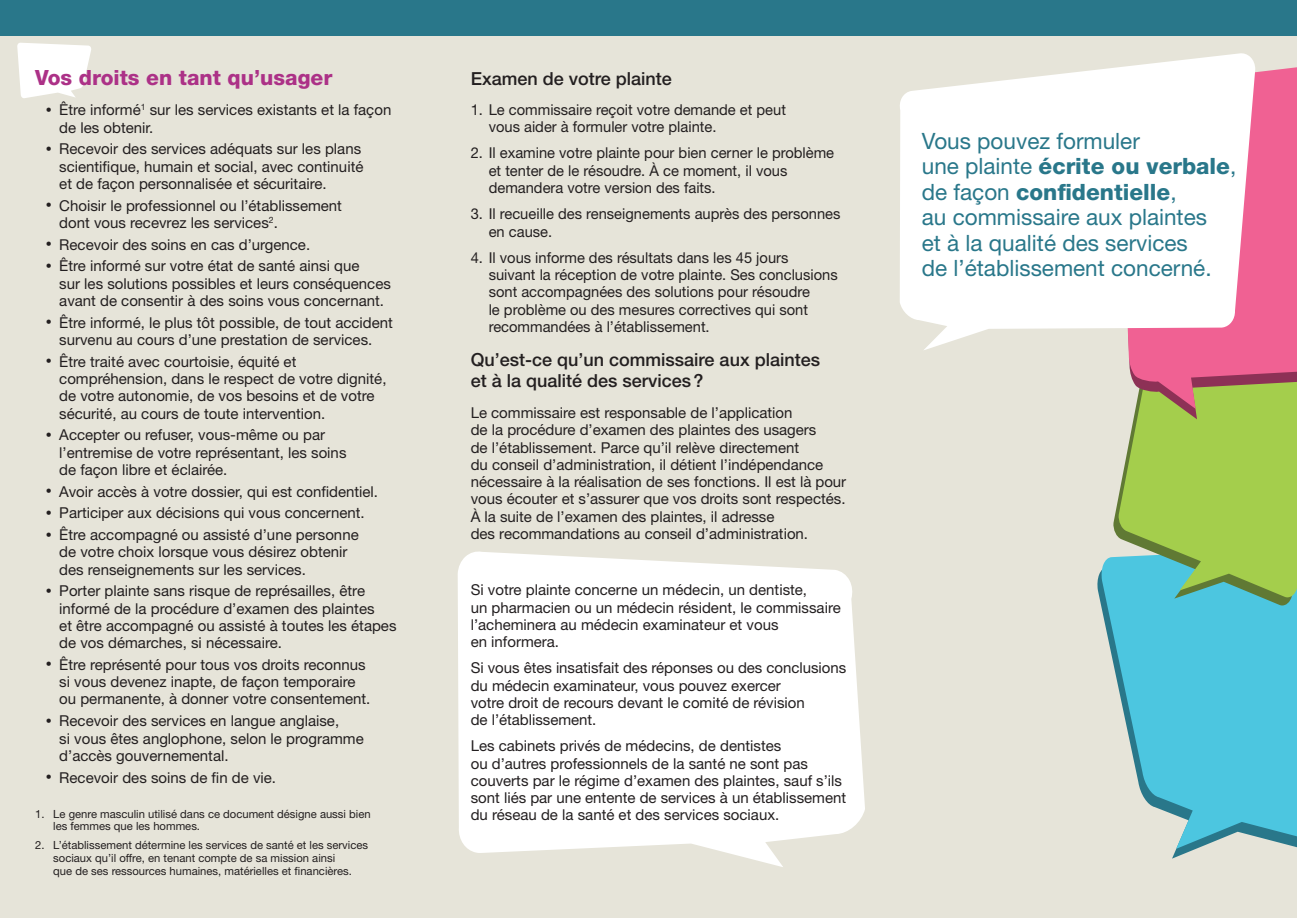
<style>
.page{position:relative;width:1297px;height:918px;background:#fff}
.page>*{position:absolute;margin:0;border:0;box-sizing:border-box;transform-origin:0 0}
.t1{font:22.5px/25.5px "Helvetica Neue LT Std";color:#29778a}
.t2{font:800 21px "Helvetica Neue LT Std";color:#ac3187}
.t3{font:500 18px/21px "Helvetica Neue LT Std";color:#231f20}
.t4{font:15px/17.2px "Helvetica Neue LT Std";color:#231f20}
.t5{font:11.25px/12.8px "Helvetica Neue LT Std";color:#231f20}
.s1{font-size:12px}
.s2{font-weight:800}
</style>
<div class="page">
<div style="left:0;top:0;width:1296px;height:917px;background:#e6e4d9"></div>
<div style="left:0;top:0;width:1296px;height:35px;background:#29778a"></div>
<svg style="left:17px;top:43px;width:74px;height:55px"></svg>
<svg style="left:1100px;top:557px;width:196px;height:298px;fill:#4cc6e0"></svg>
<svg style="left:1112px;top:505px;width:184px;height:101px;background:#5cc0cd"></svg>
<svg style="left:1117px;top:419px;width:179px;height:178px;background:#98c85f"></svg>
<svg style="left:1133px;top:409px;width:163px;height:10px;background:#a2c54d"></svg>
<svg style="left:1128px;top:63px;width:168px;height:346px;background:#dd7086"></svg>
<svg style="left:457px;top:551px;width:407px;height:316px;background:#fcfbfa"></svg>
<svg style="left:900px;top:53px;width:354px;height:297px;background:#fbf4f5"></svg>
<h2 class="t2" style="left:35px;top:64px;width:298px">Vos droits en tant qu’usager</h2>
<p class="t4" style="left:59px;top:101px;width:333px;text-indent:-14px"><span class="s1">•</span> Être informé<sup>1</sup> sur les services existants et la façon de les obtenir.</p>
<p class="t4" style="left:59px;top:140px;width:305px;text-indent:-14px"><span class="s1">•</span> Recevoir des services adéquats sur les plans scientifique, humain et social, avec continuité et de façon personnalisée et sécuritaire.</p>
<p class="t4" style="left:59px;top:196px;width:284px;text-indent:-14px"><span class="s1">•</span> Choisir le professionnel ou l’établissement dont vous recevrez les services<sup>2</sup>.</p>
<p class="t4" style="left:46px;top:235px;width:266px"><span class="s1">•</span> Recevoir des soins en cas d’urgence.</p>
<p class="t4" style="left:59px;top:257px;width:333px;text-indent:-14px"><span class="s1">•</span> Être informé sur votre état de santé ainsi que<br>sur les solutions possibles et leurs conséquences avant de consentir à des soins vous concernant.</p>
<p class="t4" style="left:46px;top:313px;width:348px;text-align:center"><span class="s1">•</span> Être informé, le plus tôt possible, de tout accident survenu au cours d’une prestation de services.</p>
<p class="t4" style="left:59px;top:352px;width:329px;text-indent:-14px"><span class="s1">•</span> Être traité avec courtoisie, équité et compréhension, dans le respect de votre dignité, de votre autonomie, de vos besoins et de votre sécurité, au cours de toute intervention.</p>
<p class="t4" style="left:59px;top:426px;width:289px;text-indent:-14px"><span class="s1">•</span> Accepter ou refuser, vous-même ou par l’entremise de votre représentant, les soins de façon libre et éclairée.</p>
<p class="t4" style="left:46px;top:482px;width:334px"><span class="s1">•</span> Avoir accès à votre dossier, qui est confidentiel.</p>
<p class="t4" style="left:46px;top:504px;width:320px"><span class="s1">•</span> Participer aux décisions qui vous concernent.</p>
<p class="t4" style="left:59px;top:526px;width:301px;text-indent:-14px"><span class="s1">•</span> Être accompagné ou assisté d’une personne de votre choix lorsque vous désirez obtenir des renseignements sur les services.</p>
<p class="t4" style="left:59px;top:582px;width:339px;text-indent:-14px"><span class="s1">•</span> Porter plainte sans risque de représailles, être informé de la procédure d’examen des plaintes<br>et être accompagné ou assisté à toutes les étapes de vos démarches, si nécessaire.</p>
<p class="t4" style="left:59px;top:655px;width:312px;text-indent:-14px"><span class="s1">•</span> Être représenté pour tous vos droits reconnus si vous devenez inapte, de façon temporaire ou permanente, à donner votre consentement.</p>
<p class="t4" style="left:59px;top:712px;width:306px;text-indent:-14px"><span class="s1">•</span> Recevoir des services en langue anglaise,<br>si vous êtes anglophone, selon le programme d’accès gouvernemental.</p>
<p class="t4" style="left:46px;top:768px;width:232px"><span class="s1">•</span> Recevoir des soins de fin de vie.</p>
<p class="t5" style="left:53px;top:806px;width:319px;text-indent:-18px">1. Le genre masculin utilisé dans ce document désigne aussi bien les femmes que les hommes.</p>
<p class="t5" style="left:53px;top:838px;width:316px;text-indent:-18px">2. L’établissement détermine les services de santé et les services sociaux qu’il offre, en tenant compte de sa mission ainsi<br>que de ses ressources humaines, matérielles et financières.</p>
<p class="t3" style="left:470px;top:68px;width:203px">Examen de votre plainte</p>
<p class="t4" style="left:488px;top:101px;width:299px;text-indent:-18px">1. Le commissaire reçoit votre demande et peut vous aider à formuler votre plainte.</p>
<p class="t4" style="left:488px;top:144px;width:347px;text-indent:-18px">2. Il examine votre plainte pour bien cerner le problème et tenter de le résoudre. À ce moment, il vous demandera votre version des faits.</p>
<p class="t4" style="left:488px;top:205px;width:353px;text-indent:-18px">3. Il recueille des renseignements auprès des personnes en cause.</p>
<p class="t4" style="left:488px;top:248px;width:350px;text-indent:-18px">4. Il vous informe des résultats dans les 45 jours suivant la réception de votre plainte. Ses conclusions sont accompagnées des solutions pour résoudre<br>le problème ou des mesures correctives qui sont recommandées à l’établissement.</p>
<p class="t3" style="left:470px;top:349px;width:351px">Qu’est-ce qu’un commissaire aux plaintes et à la qualité des services?</p>
<p class="t4" style="left:470px;top:404px;width:377px">Le commissaire est responsable de l’application<br>de la procédure d’examen des plaintes des usagers<br>de l’établissement. Parce qu’il relève directement<br>du conseil d’administration, il détient l’indépendance nécessaire à la réalisation de ses fonctions. Il est là pour vous écouter et s’assurer que vos droits sont respectés.<br>À la suite de l’examen des plaintes, il adresse<br>des recommandations au conseil d’administration.</p>
<p class="t4" style="left:470px;top:581px;width:371px">Si votre plainte concerne un médecin, un dentiste,<br>un pharmacien ou un médecin résident, le commissaire l’acheminera au médecin examinateur et vous<br>en informera.</p>
<p class="t4" style="left:470px;top:659px;width:377px">Si vous êtes insatisfait des réponses ou des conclusions du médecin examinateur, vous pouvez exercer<br>votre droit de recours devant le comité de révision<br>de l’établissement.</p>
<p class="t4" style="left:470px;top:737px;width:377px">Les cabinets privés de médecins, de dentistes<br>ou d’autres professionnels de la santé ne sont pas couverts par le régime d’examen des plaintes, sauf s’ils sont liés par une entente de services à un établissement du réseau de la santé et des services sociaux.</p>
<h1 class="t1" style="left:921px;top:127px;width:316px">Vous pouvez formuler<br>une plainte <span class="s2">écrite ou verbale</span>, de façon <span class="s2">confidentielle</span>,<br>au commissaire aux plaintes<br>et à la qualité des services<br>de l’établissement concerné.</h1>
</div>
